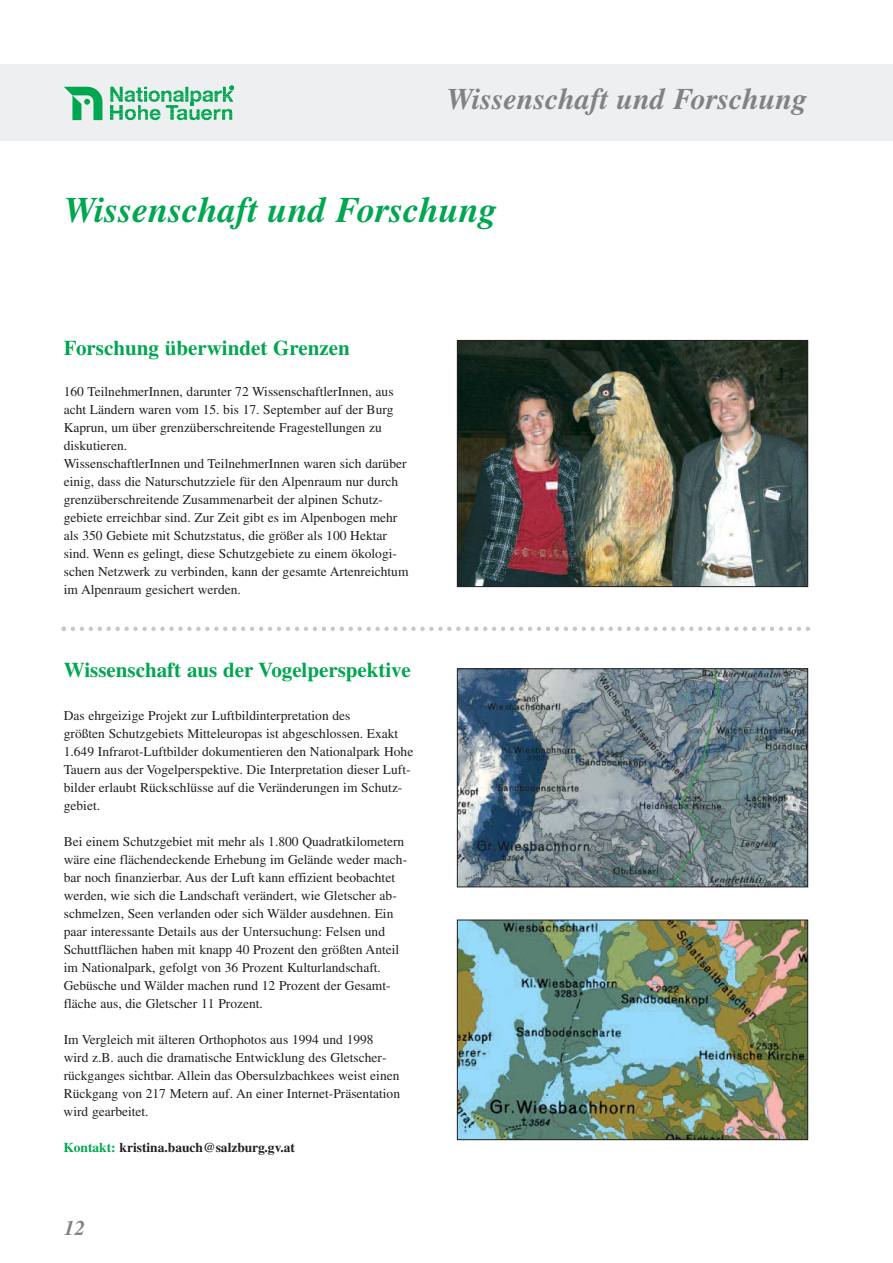
<style>
.page{position:relative;width:893px;height:1263px;background:#fff}
.page>*{position:absolute;margin:0;border:0;box-sizing:border-box;transform-origin:0 0}
.t1{font:italic 700 36px "Times";color:#00a650}
.t2{font:italic 700 30px "Times";color:#808285}
.t3{font:700 21px "Times";color:#00a650}
.t4{font:italic 700 21px "Times";color:#808285}
.t5{font:13.5px/18px "Times";color:#231f20}
.t6{font:700 13.5px "Times";color:#231f20}
.s1{color:#00a650}
</style>
<div class="page">
<div style="left:0;top:64px;width:893px;height:76px;background:#eeeff0"></div>
<svg style="left:64px;top:87px;width:38px;height:33px"></svg>
<svg style="left:110px;top:86px;width:124px;height:34px"></svg>
<img style="left:459px;top:342px;width:347px;height:243px">
<div style="left:457px;top:340px;width:351px;height:247px;border:1px solid #231f20"></div>
<img style="left:459px;top:670px;width:347px;height:215px">
<div style="left:457px;top:668px;width:351px;height:219px;border:1px solid #231f20"></div>
<svg style="left:62px;top:626px;width:748px;height:5px"></svg>
<img style="left:459px;top:922px;width:347px;height:216px">
<div style="left:457px;top:920px;width:351px;height:220px;border:1px solid #231f20"></div>
<h2 class="t2" style="left:447px;top:88px;width:363px">Wissenschaft und Forschung</h2>
<h1 class="t1" style="left:64px;top:197px;width:435px">Wissenschaft und Forschung</h1>
<h3 class="t3" style="left:64px;top:340px;width:287px">Forschung überwindet Grenzen</h3>
<p class="t5" style="left:64px;top:384px;width:346px">160 TeilnehmerInnen, darunter 72 WissenschaftlerInnen, aus acht Ländern waren vom 15. bis 17. September auf der Burg Kaprun, um über grenzüberschreitende Fragestellungen zu diskutieren.<br>WissenschaftlerInnen und TeilnehmerInnen waren sich darüber einig, dass die Naturschutzziele für den Alpenraum nur durch grenzüberschreitende Zusammenarbeit der alpinen Schutz - gebiete erreichbar sind. Zur Zeit gibt es im Alpenbogen mehr als 350 Gebiete mit Schutzstatus, die größer als 100 Hektar sind. Wenn es gelingt, diese Schutzgebiete zu einem ökologi&shy;schen Netzwerk zu verbinden, kann der gesamte Artenreichtum im Alpenraum gesichert werden.</p>
<h3 class="t3" style="left:64px;top:662px;width:349px">Wissenschaft aus der Vogelperspektive</h3>
<p class="t5" style="left:64px;top:708px;width:351px">Das ehrgeizige Projekt zur Luftbildinterpretation des<br>grö ß ten Schutzgebiets Mitteleuropas ist abgeschlossen. Exakt 1.649 Infrarot-Luftbilder dokumentieren den Nationalpark Hohe Tauern aus der Vogelperspektive. Die Interpretation dieser Luft - bilder erlaubt Rückschlüsse auf die Veränderungen im Schutz - gebiet.</p>
<p class="t5" style="left:64px;top:834px;width:345px">Bei einem Schutzgebiet mit mehr als 1.800 Quadratkilometern wäre eine flächendeckende Erhebung im Gelände weder mach&shy;bar noch finanzierbar. Aus der Luft kann effizient beobachtet werden, wie sich die Landschaft verändert, wie Gletscher ab - schmelzen, Seen verlanden oder sich Wälder ausdehnen. Ein paar interessante Details aus der Untersuchung: Felsen und Schuttflächen haben mit knapp 40 Prozent den größten Anteil im Nationalpark, gefolgt von 36 Prozent Kulturlandschaft.<br>Gebüsche und Wälder machen rund 12 Prozent der Gesamt - fläche aus, die Gletscher 11 Prozent.</p>
<p class="t5" style="left:64px;top:1032px;width:338px">Im Vergleich mit älteren Orthophotos aus 1994 und 1998 wird z.B. auch die dramatische Entwicklung des Gletscher - rückganges sichtbar. Allein das Obersulzbachkees weist einen Rückgang von 217 Metern auf. An einer Internet-Präsentation wird gearbeitet.</p>
<p class="t6" style="left:64px;top:1143px;width:233px"><span class="s1">Kontakt:</span> kristina.bauch@salzburg.gv.at</p>
<h3 class="t4" style="left:64px;top:1220px;width:22px">12</h3>
</div>
